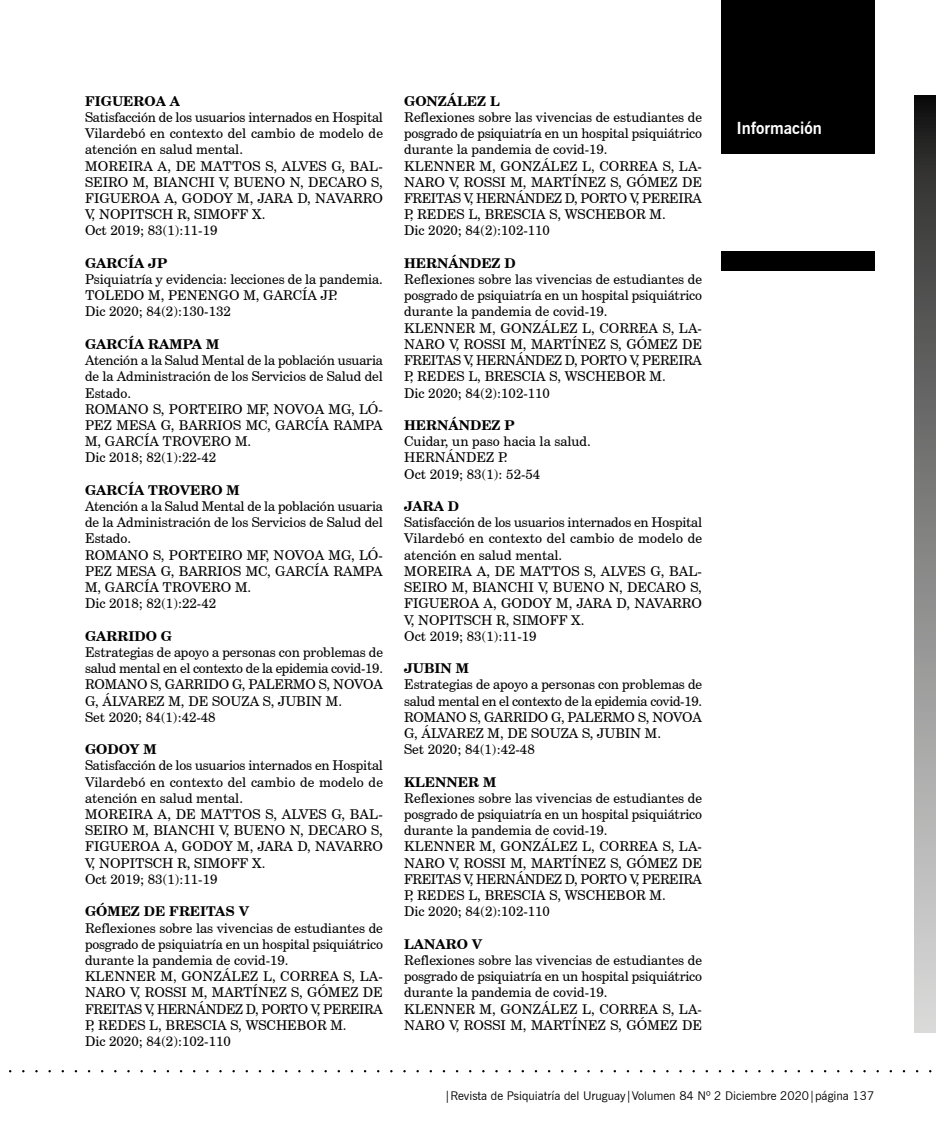
<style>
.page{position:relative;width:936px;height:1132px;background:#fff}
.page>*{position:absolute;margin:0;border:0;box-sizing:border-box;transform-origin:0 0}
.t1{font:700 16.5px "News Gothic BT";color:#fff}
.t2{font:13.5px/16.2px "Century Schoolbook BT";color:#000}
.t3{font:700 13.5px "Century Schoolbook BT";color:#000}
.t4{font:12px "News Gothic BT";color:#000}
</style>
<div class="page">
<div style="left:721px;top:251px;width:153px;height:20px;background:#000"></div>
<svg style="left:914px;top:95px;width:21px;height:936px;background:#838382"></svg>
<div style="left:721px;top:0;width:153px;height:154px;background:#000"></div>
<p class="t3" style="left:85px;top:92px;width:97px">FIGUEROA A</p>
<p class="t2" style="left:85px;top:109px;width:299px">Satisfacción de los usuarios internados en Hospital Vilardebó en contexto del cambio de modelo de atención en salud mental.<br>MOREIRA A, DE MATTOS S, ALVES G, BAL-SEIRO M, BIANCHI V, BUENO N, DECARO S, FIGUEROA A, GODOY M, JARA D, NAVARRO V, NOPITSCH R, SIMOFF X.<br>Oct 2019; 83(1):11-19</p>
<p class="t3" style="left:85px;top:254px;width:84px">GARCÍA JP</p>
<p class="t2" style="left:85px;top:271px;width:299px">Psiquiatría y evidencia: lecciones de la pandemia.<br>TOLEDO M, PENENGO M, GARCÍA JP.<br>Dic 2020; 84(2):130-132</p>
<p class="t3" style="left:85px;top:335px;width:136px">GARCÍA RAMPA M</p>
<p class="t2" style="left:85px;top:352px;width:299px">Atención a la Salud Mental de la población usuaria de la Administración de los Servicios de Salud del<br>Estado.<br>ROMANO S, PORTEIRO MF, NOVOA MG, LÓ-<br>PEZ MESA G, BARRIOS MC, GARCÍA RAMPA<br>M, GARCÍA TROVERO M.<br>Dic 2018; 82(1):22-42</p>
<p class="t3" style="left:85px;top:481px;width:156px">GARCÍA TROVERO M</p>
<p class="t2" style="left:85px;top:498px;width:299px">Atención a la Salud Mental de la población usuaria de la Administración de los Servicios de Salud del<br>Estado.<br>ROMANO S, PORTEIRO MF, NOVOA MG, LÓ-<br>PEZ MESA G, BARRIOS MC, GARCÍA RAMPA<br>M, GARCÍA TROVERO M.<br>Dic 2018; 82(1):22-42</p>
<p class="t3" style="left:85px;top:627px;width:88px">GARRIDO G</p>
<p class="t2" style="left:85px;top:643px;width:299px">Estrategias de apoyo a personas con problemas de salud mental en el contexto de la epidemia covid-19.<br>ROMANO S, GARRIDO G, PALERMO S, NOVOA G, ÁLVAREZ M, DE SOUZA S, JUBIN M.<br>Set 2020; 84(1):42-48</p>
<p class="t3" style="left:85px;top:740px;width:73px">GODOY M</p>
<p class="t2" style="left:85px;top:757px;width:299px">Satisfacción de los usuarios internados en Hospital Vilardebó en contexto del cambio de modelo de atención en salud mental.<br>MOREIRA A, DE MATTOS S, ALVES G, BAL-SEIRO M, BIANCHI V, BUENO N, DECARO S, FIGUEROA A, GODOY M, JARA D, NAVARRO V, NOPITSCH R, SIMOFF X.<br>Oct 2019; 83(1):11-19</p>
<p class="t3" style="left:85px;top:902px;width:165px">GÓMEZ DE FREITAS V</p>
<p class="t2" style="left:85px;top:919px;width:299px">Reflexiones sobre las vivencias de estudiantes de posgrado de psiquiatría en un hospital psiquiátrico durante la pandemia de covid-19.<br>KLENNER M, GONZÁLEZ L, CORREA S, LA-NARO V, ROSSI M, MARTÍNEZ S, GÓMEZ DE FREITAS V, HERNÁNDEZ D, PORTO V, PEREIRA P, REDES L, BRESCIA S, WSCHEBOR M.<br>Dic 2020; 84(2):102-110</p>
<p class="t3" style="left:404px;top:92px;width:97px">GONZÁLEZ L</p>
<p class="t2" style="left:404px;top:109px;width:299px">Reflexiones sobre las vivencias de estudiantes de posgrado de psiquiatría en un hospital psiquiátrico durante la pandemia de covid-19.<br>KLENNER M, GONZÁLEZ L, CORREA S, LA-NARO V, ROSSI M, MARTÍNEZ S, GÓMEZ DE FREITAS V, HERNÁNDEZ D, PORTO V, PEREIRA P, REDES L, BRESCIA S, WSCHEBOR M.<br>Dic 2020; 84(2):102-110</p>
<p class="t3" style="left:404px;top:254px;width:113px">HERNÁNDEZ D</p>
<p class="t2" style="left:404px;top:271px;width:299px">Reflexiones sobre las vivencias de estudiantes de posgrado de psiquiatría en un hospital psiquiátrico durante la pandemia de covid-19.<br>KLENNER M, GONZÁLEZ L, CORREA S, LA-NARO V, ROSSI M, MARTÍNEZ S, GÓMEZ DE FREITAS V, HERNÁNDEZ D, PORTO V, PEREIRA P, REDES L, BRESCIA S, WSCHEBOR M.<br>Dic 2020; 84(2):102-110</p>
<p class="t3" style="left:404px;top:416px;width:112px">HERNÁNDEZ P</p>
<p class="t2" style="left:404px;top:433px;width:188px">Cuidar, un paso hacia la salud.<br>HERNÁNDEZ P.<br>Oct 2019; 83(1): 52-54</p>
<p class="t3" style="left:404px;top:497px;width:56px">JARA D</p>
<p class="t2" style="left:404px;top:514px;width:299px">Satisfacción de los usuarios internados en Hospital Vilardebó en contexto del cambio de modelo de atención en salud mental.<br>MOREIRA A, DE MATTOS S, ALVES G, BAL-SEIRO M, BIANCHI V, BUENO N, DECARO S, FIGUEROA A, GODOY M, JARA D, NAVARRO V, NOPITSCH R, SIMOFF X.<br>Oct 2019; 83(1):11-19</p>
<p class="t3" style="left:404px;top:659px;width:66px">JUBIN M</p>
<p class="t2" style="left:404px;top:676px;width:299px">Estrategias de apoyo a personas con problemas de salud mental en el contexto de la epidemia covid-19.<br>ROMANO S, GARRIDO G, PALERMO S, NOVOA G, ÁLVAREZ M, DE SOUZA S, JUBIN M.<br>Set 2020; 84(1):42-48</p>
<p class="t3" style="left:404px;top:773px;width:94px">KLENNER M</p>
<p class="t2" style="left:404px;top:789px;width:299px">Reflexiones sobre las vivencias de estudiantes de posgrado de psiquiatría en un hospital psiquiátrico durante la pandemia de covid-19.<br>KLENNER M, GONZÁLEZ L, CORREA S, LA-NARO V, ROSSI M, MARTÍNEZ S, GÓMEZ DE FREITAS V, HERNÁNDEZ D, PORTO V, PEREIRA P, REDES L, BRESCIA S, WSCHEBOR M.<br>Dic 2020; 84(2):102-110</p>
<p class="t3" style="left:404px;top:935px;width:79px">LANARO V</p>
<p class="t2" style="left:404px;top:951px;width:299px">Reflexiones sobre las vivencias de estudiantes de posgrado de psiquiatría en un hospital psiquiátrico durante la pandemia de covid-19.<br>KLENNER M, GONZÁLEZ L, CORREA S, LA-NARO V, ROSSI M, MARTÍNEZ S, GÓMEZ DE</p>
<p class="t1" style="left:736px;top:118px;width:87px">Información</p>
<p class="t4" style="left:444px;top:1087px;width:431px">|Revista de Psiquiatría del Uruguay|Volumen 84 Nº 2 Diciembre 2020|página 137</p>
</div>
